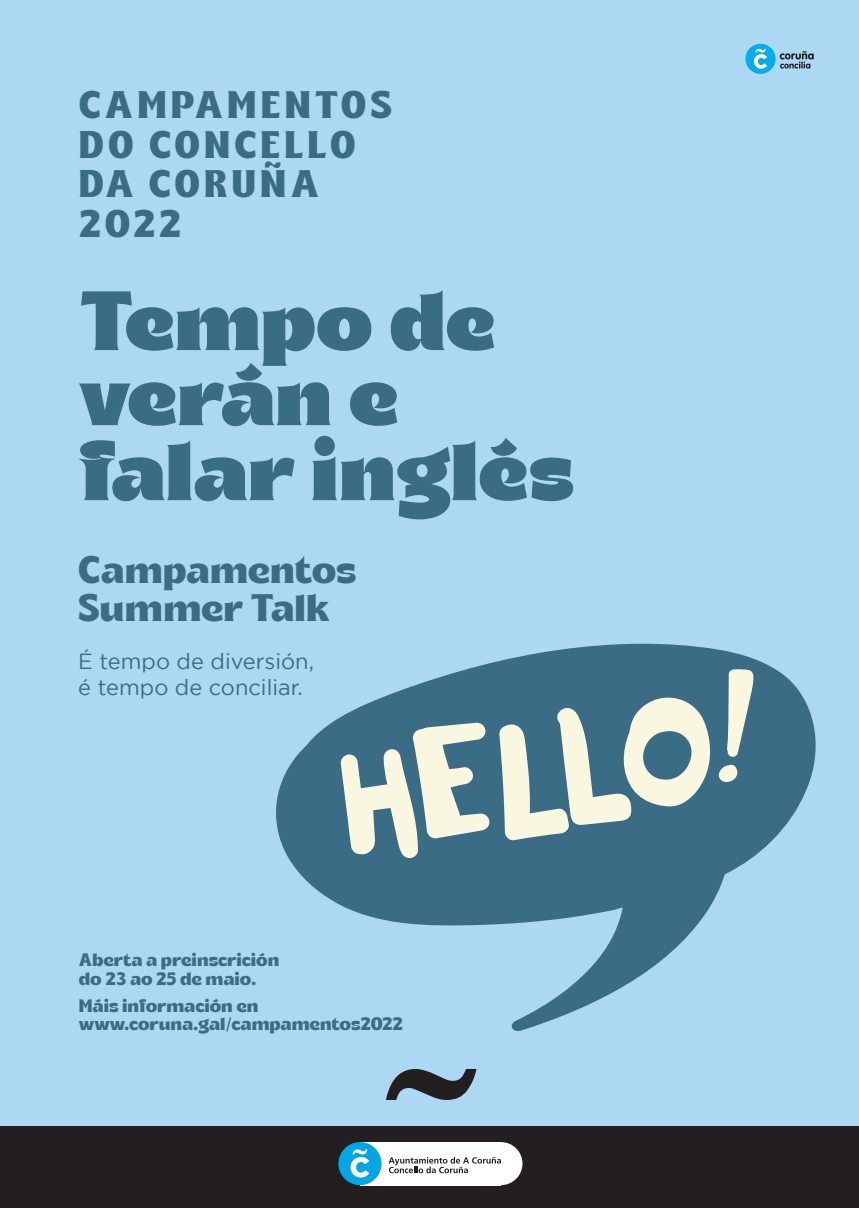
<style>
.page{position:relative;width:859px;height:1208px;background:#acd8f3}
.page>*{position:absolute;margin:0;border:0;box-sizing:border-box;transform-origin:0 0}
.t1{font:900 72px/75px "Benoa";color:#3b6c85}
.t2{font:700 33px/39.6px "Benoa";letter-spacing:.12em;color:#3b6c85}
.t3{font:700 33px/37.6px "Benoa";color:#3b6c85}
.t4{font:21.8px/26.2px "Gotham";color:#3b6c85}
.t5{font:700 15.5px/18.6px "Benoa";color:#3b6c85}
</style>
<div class="page">
<svg style="left:745px;top:44px;width:69px;height:30px"></svg>
<svg style="left:276px;top:643px;width:540px;height:388px"></svg>
<svg style="left:340px;top:722px;width:150px;height:136px;background:#94adaf"></svg>
<svg style="left:499px;top:669px;width:254px;height:172px;background:#7b9ba3"></svg>
<div style="left:0;top:1125px;width:859px;height:83px;background:#231f20"></div>
<svg style="left:386px;top:1069px;width:90px;height:31px"></svg>
<div style="left:360px;top:1142px;width:141px;height:43px;background:#fff"></div>
<div style="left:479px;top:1142px;width:43px;height:43px;background:#fff;border-radius:50%"></div>
<div style="left:338px;top:1142px;width:43px;height:43px;background:#00a6e5;border-radius:50%"></div>
<svg style="left:350px;top:1149px;width:19px;height:28px"></svg>
<svg style="left:389px;top:1156px;width:112px;height:17px"></svg>
<h2 class="t2" style="left:79px;top:86px;width:315px">CAMPAMENTOS<br>DO CONCELLO<br>DA CORUÑA<br>2022</h2>
<h1 class="t1" style="left:80px;top:286px;width:496px">Tempo de verán e falar inglés</h1>
<h2 class="t3" style="left:78px;top:552px;width:280px">Campamentos<br>Summer Talk</h2>
<h3 class="t4" style="left:78px;top:648px;width:237px">É tempo de diversión, é tempo de conciliar.</h3>
<p class="t5" style="left:79px;top:951px;width:202px">Aberta a preinscrición do 23 ao 25 de maio.</p>
<p class="t5" style="left:79px;top:996px;width:325px">Máis información en www.coruna.gal/campamentos2022</p>
</div>
